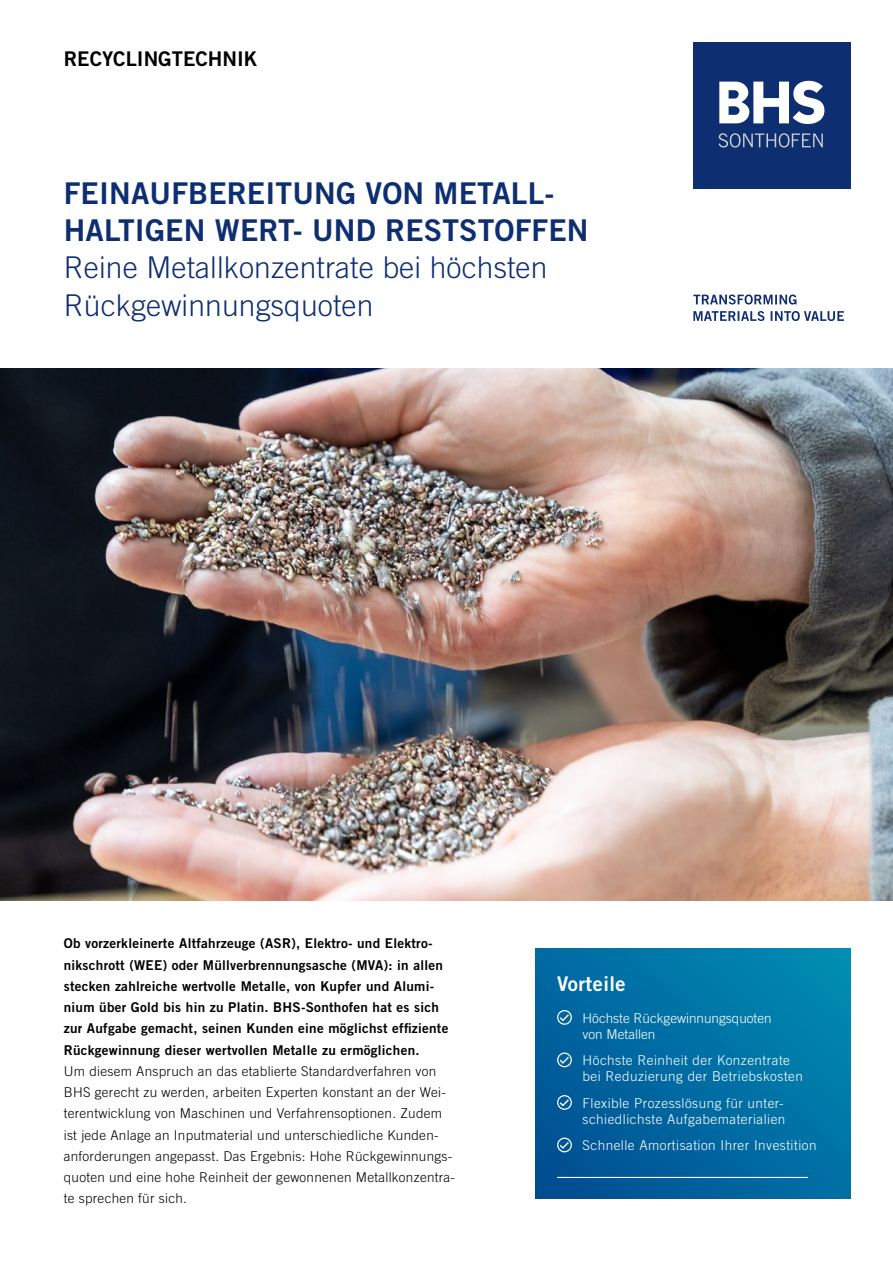
<style>
.page{position:relative;width:893px;height:1263px;background:#fff}
.page>*{position:absolute;margin:0;border:0;box-sizing:border-box;transform-origin:0 0}
.Titel_25_27{font:30px/37.2px "Trade Gothic LT Std Bd 2";letter-spacing:.005em;color:#0e2e72}
.Titel_25_27-2{font:300 30px/37.2px "Trade Gothic LT Std";letter-spacing:.005em;color:#0e2e72}
.Rubrik_14_6_17{font:20.25px "Trade Gothic LT Std Bd 2";color:#000}
.Copy_9_11{font:20.25px "Trade Gothic LT Std Bd 2";letter-spacing:.02em;color:#fff}
.Copy_9___11{font:300 13.5px/21.3px "Trade Gothic LT Std";letter-spacing:.02em;color:#000}
.Copy_9_11-2{font:300 13.5px/15.9px "Trade Gothic LT Std";letter-spacing:.035em;color:#fff}
.Copy_9_11-3{font:300 13.5px/15.9px "Trade Gothic LT Std";color:#fff}
.s1{font-family:"Trade Gothic LT Std Bd 2";font-weight:400}
</style>
<div class="page">
<img style="left:0;top:369px;width:893px;height:531px">
<div style="left:693px;top:43px;width:157px;height:146px;background:#0e2e72"></div>
<svg style="left:718px;top:133px;width:105px;height:15px"></svg>
<svg style="left:719px;top:81px;width:105px;height:43px"></svg>
<svg style="left:693px;top:311px;width:151px;height:10px"></svg>
<svg style="left:693px;top:294px;width:103px;height:10px"></svg>
<svg style="left:536px;top:948px;width:314px;height:250px;background:#006da2"></svg>
<svg style="left:557px;top:1010px;width:15px;height:15px"></svg>
<svg style="left:557px;top:1052px;width:15px;height:15px"></svg>
<svg style="left:557px;top:1095px;width:15px;height:15px"></svg>
<svg style="left:557px;top:1137px;width:15px;height:15px"></svg>
<hr style="left:557px;top:1177px;width:251px;height:1px;background:#fff">
<p class="Rubrik_14_6_17" style="left:64px;top:46px;width:195px">RECYCLINGTECHNIK</p>
<p class="Titel_25_27" style="left:64px;top:174px;width:526px">FEINAUFBEREITUNG VON METALL-<br>HALTIGEN WERT- UND RESTSTOFFEN</p>
<p class="Titel_25_27-2" style="left:64px;top:249px;width:485px">Reine Metallkonzentrate bei höchsten<br>Rückgewinnungsquoten</p>
<p class="Copy_9___11" style="left:64px;top:933px;width:393px"><span class="s1">Ob vorzerkleinerte Altfahrzeuge (ASR), Elektro- und Elektro&shy;nikschrott (WEE) oder Müllverbrennungsasche (MVA): in allen stecken zahlreiche wertvolle Metalle, von Kupfer und Alumi&shy;nium über Gold bis hin zu Platin. BHS-Sonthofen hat es sich zur Aufgabe gemacht, seinen Kunden eine möglichst effiziente Rückgewinnung dieser wertvollen Metalle zu ermöglichen.<br></span>Um diesem Anspruch an das etablierte Standardverfahren von BHS gerecht zu werden, arbeiten Experten konstant an der Wei&shy;terentwicklung von Maschinen und Verfahrensoptionen. Zudem ist jede Anlage an Inputmaterial und unterschiedliche Kunden&shy;anforderungen angepasst. Das Ergebnis: Hohe Rückgewinnungs&shy;quoten und eine hohe Reinheit der gewonnenen Metallkonzentra&shy;te sprechen für sich.</p>
<p class="Copy_9_11" style="left:557px;top:971px;width:70px">Vorteile</p>
<p class="Copy_9_11-3" style="left:583px;top:1010px;width:191px">Höchste Rückgewinnungsquoten von Metallen</p>
<p class="Copy_9_11-2" style="left:583px;top:1052px;width:222px">Höchste Reinheit der Konzentrate bei Reduzierung der Betriebskosten</p>
<p class="Copy_9_11-2" style="left:583px;top:1095px;width:204px">Flexible Prozesslösung für unter&shy;schiedlichste Aufgabematerialien</p>
<p class="Copy_9_11-2" style="left:583px;top:1137px;width:235px">Schnelle Amortisation Ihrer Investition</p>
</div>
